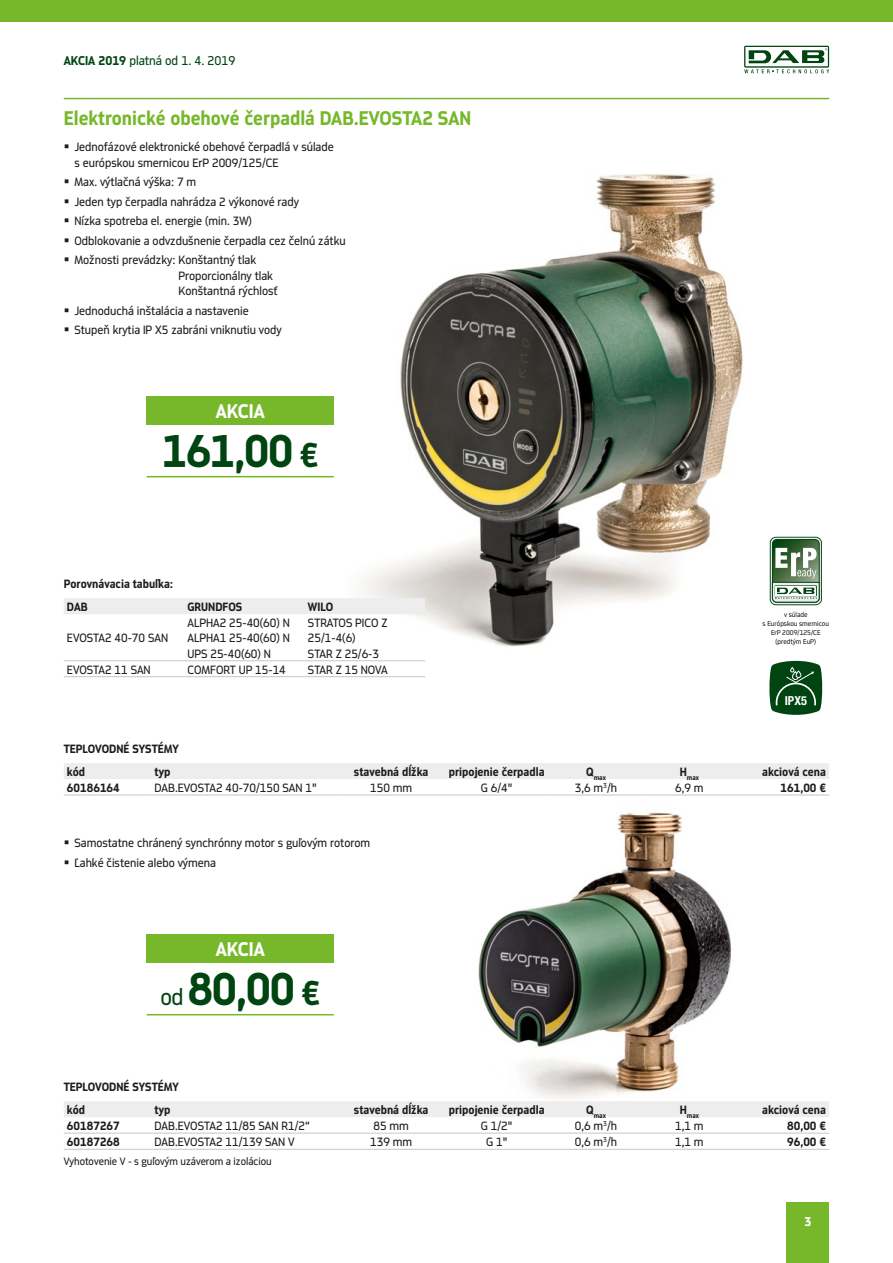
<style>
.page{position:relative;width:893px;height:1263px;background:#fff}
.page>*{position:absolute;margin:0;border:0;box-sizing:border-box;transform-origin:0 0}
.t1{font:48.75px "Metroflex Uni Bd CE";letter-spacing:-.025em;color:#041}
.Nadpis{font:21px "Metroflex Uni Bd CE";color:#76b82a}
.t2{font:21px "Metroflex Uni Bd CE";color:#fff}
.t3{font:13.5px "Metroflex Uni Reg CE";color:#041}
.t4{font:13.5px "Metroflex Uni Bd CE";color:#fff}
.TAB_-_Text{font:12.75px/15.3px "Metroflex Uni Reg CE";color:#1d1d1b}
.TAB_-_Zahlavi{font:12.75px "Metroflex Uni Bd CE";color:#1d1d1b}
.Nadpis_tabulky{font:12.75px "Metroflex Uni Bd CE";color:#1d1d1b}
.TAB_-_Cena{font:12.75px "Metroflex Uni Bd CE";color:#1d1d1b}
.TAB_-_Kod{font:12.75px "Metroflex Uni Bd CE";color:#1d1d1b}
.t5{font:700 condensed 12.45px "Helvetica Neue LT";color:#fff}
.Popisek_obrazku{font:11.25px "Metroflex Uni Reg CE";color:#1d1d1b}
.TAB_-_Zahlavi-2{font:7.5px "Metroflex Uni Bd CE";color:#1d1d1b}
.Popisek_u_ikony{font:7.35px/8.9px "Metroflex Uni Reg CE";color:#1d1d1b;text-align:center}
.s1{font-family:"Metroflex Uni Bd CE"}
.s2{font-size:36.6px}
.s3{font-family:"Metroflex Uni Reg CE";font-size:24.45px}
</style>
<div class="page">
<div style="left:787px;top:1202px;width:42px;height:61px;background:#76b82a"></div>
<svg style="left:744px;top:46px;width:85px;height:27px"></svg>
<div style="left:0;top:0;width:893px;height:21px;background:#76b82a"></div>
<img style="left:478px;top:812px;width:254px;height:287px">
<img style="left:277px;top:174px;width:546px;height:516px">
<div style="left:64px;top:1101px;width:765px;height:16px;background:#ededed"></div>
<hr style="left:64px;top:1133px;width:87px;height:1px;background:#c6c6c6">
<hr style="left:151px;top:1133px;width:187px;height:1px;background:#c6c6c6">
<hr style="left:338px;top:1133px;width:106px;height:1px;background:#c6c6c6">
<hr style="left:444px;top:1133px;width:105px;height:1px;background:#c6c6c6">
<hr style="left:549px;top:1133px;width:94px;height:1px;background:#c6c6c6">
<hr style="left:643px;top:1133px;width:93px;height:1px;background:#c6c6c6">
<hr style="left:736px;top:1133px;width:93px;height:1px;background:#c6c6c6">
<hr style="left:64px;top:1149px;width:87px;height:1px;background:#c6c6c6">
<hr style="left:151px;top:1149px;width:187px;height:1px;background:#c6c6c6">
<hr style="left:338px;top:1149px;width:106px;height:1px;background:#c6c6c6">
<hr style="left:444px;top:1149px;width:105px;height:1px;background:#c6c6c6">
<hr style="left:549px;top:1149px;width:94px;height:1px;background:#c6c6c6">
<hr style="left:643px;top:1149px;width:93px;height:1px;background:#c6c6c6">
<hr style="left:736px;top:1149px;width:93px;height:1px;background:#c6c6c6">
<div style="left:64px;top:763px;width:765px;height:16px;background:#ededed"></div>
<hr style="left:64px;top:795px;width:87px;height:1px;background:#c6c6c6">
<hr style="left:151px;top:795px;width:187px;height:1px;background:#c6c6c6">
<hr style="left:338px;top:795px;width:106px;height:1px;background:#c6c6c6">
<hr style="left:444px;top:795px;width:105px;height:1px;background:#c6c6c6">
<hr style="left:549px;top:795px;width:94px;height:1px;background:#c6c6c6">
<hr style="left:643px;top:795px;width:93px;height:1px;background:#c6c6c6">
<hr style="left:736px;top:795px;width:93px;height:1px;background:#c6c6c6">
<div style="left:64px;top:598px;width:361px;height:16px;background:#ededed"></div>
<hr style="left:64px;top:660px;width:120px;height:1px;background:#c6c6c6">
<hr style="left:184px;top:660px;width:121px;height:1px;background:#c6c6c6">
<hr style="left:305px;top:660px;width:120px;height:1px;background:#c6c6c6">
<hr style="left:64px;top:676px;width:120px;height:1px;background:#c6c6c6">
<hr style="left:184px;top:676px;width:121px;height:1px;background:#c6c6c6">
<hr style="left:305px;top:676px;width:120px;height:1px;background:#c6c6c6">
<svg style="left:770px;top:537px;width:52px;height:68px"></svg>
<svg style="left:770px;top:660px;width:52px;height:55px;background:#276035"></svg>
<hr style="left:64px;top:98px;width:765px;height:1px;background:#76b82a">
<div style="left:147px;top:396px;width:187px;height:29px;background:#76b82a"></div>
<hr style="left:147px;top:476px;width:187px;height:1px;background:#76b82a">
<div style="left:147px;top:934px;width:187px;height:29px;background:#76b82a"></div>
<hr style="left:147px;top:1014px;width:187px;height:1px;background:#76b82a">
<p class="t3" style="left:64px;top:52px;width:173px"><span class="s1">AKCIA 2019</span> platná od 1. 4. 2019</p>
<p class="Nadpis" style="left:64px;top:105px;width:409px">Elektronické obehové čerpadlá DAB.EVOSTA2 SAN</p>
<p class="TAB_-_Text" style="left:74px;top:139px;width:261px">Jednofázové elektronické obehové čerpadlá v súlade s európskou smernicou ErP 2009/125/CE</p>
<p class="TAB_-_Text" style="left:74px;top:174px;width:123px">Max. výtlačná výška: 7 m</p>
<p class="TAB_-_Text" style="left:74px;top:194px;width:226px">Jeden typ čerpadla nahrádza 2 výkonové rady</p>
<p class="TAB_-_Text" style="left:74px;top:213px;width:179px">Nízka spotreba el. energie (min. 3W)</p>
<p class="TAB_-_Text" style="left:74px;top:233px;width:273px">Odblokovanie a odvzdušnenie čerpadla cez čelnú zátku</p>
<p class="TAB_-_Text" style="left:178px;top:252px;width:101px;text-indent:-104px">Možnosti prevádzky: Konštantný tlak<br>Proporcionálny tlak<br>Konštantná rýchlosť</p>
<p class="TAB_-_Text" style="left:74px;top:302px;width:176px">Jednoduchá inštalácia a nastavenie</p>
<p class="TAB_-_Text" style="left:74px;top:322px;width:209px">Stupeň krytia IP X5 zabráni vniknutiu vody</p>
<p class="t2" style="left:216px;top:398px;width:51px">AKCIA</p>
<p class="t1" style="left:162px;top:422px;width:158px">161,00 <span class="s2">€</span></p>
<p class="Nadpis_tabulky" style="left:64px;top:576px;width:111px">Porovnávacia tabuľka:</p>
<p class="TAB_-_Zahlavi" style="left:67px;top:599px;width:22px">DAB</p>
<p class="TAB_-_Zahlavi" style="left:187px;top:599px;width:56px">GRUNDFOS</p>
<p class="TAB_-_Zahlavi" style="left:308px;top:599px;width:27px">WILO</p>
<p class="TAB_-_Text" style="left:67px;top:630px;width:103px">EVOSTA2 40-70 SAN</p>
<p class="TAB_-_Text" style="left:187px;top:615px;width:104px">ALPHA2 25-40(60) N</p>
<p class="TAB_-_Text" style="left:187px;top:630px;width:104px">ALPHA1 25-40(60) N</p>
<p class="TAB_-_Text" style="left:187px;top:645px;width:85px">UPS 25-40(60) N</p>
<p class="TAB_-_Text" style="left:308px;top:615px;width:81px">STRATOS PICO Z<br>25/1-4(6)</p>
<p class="TAB_-_Text" style="left:308px;top:645px;width:73px">STAR Z 25/6-3</p>
<p class="TAB_-_Text" style="left:67px;top:661px;width:85px">EVOSTA2 11 SAN</p>
<p class="TAB_-_Text" style="left:187px;top:661px;width:100px">COMFORT UP 15-14</p>
<p class="TAB_-_Text" style="left:308px;top:661px;width:81px">STAR Z 15 NOVA</p>
<p class="Popisek_u_ikony" style="left:763px;top:610px;width:68px">v súlade<br>s Európskou smernicou<br>ErP 2009/125/CE (predtým EuP)</p>
<p class="t5" style="left:785px;top:693px;width:24px">IPX5</p>
<p class="Nadpis_tabulky" style="left:64px;top:741px;width:117px">TEPLOVODNÉ SYSTÉMY</p>
<p class="TAB_-_Zahlavi" style="left:67px;top:764px;width:20px">kód</p>
<p class="TAB_-_Zahlavi" style="left:155px;top:764px;width:17px">typ</p>
<p class="TAB_-_Zahlavi" style="left:354px;top:764px;width:76px">stavebná dĺžka</p>
<p class="TAB_-_Zahlavi" style="left:449px;top:764px;width:97px">pripojenie čerpadla</p>
<p class="TAB_-_Zahlavi-2" style="left:586px;top:773px;width:21px"><sup>Q</sup>max</p>
<p class="TAB_-_Zahlavi-2" style="left:680px;top:773px;width:21px"><sup>H</sup>max</p>
<p class="TAB_-_Cena" style="left:762px;top:764px;width:65px">akciová cena</p>
<p class="TAB_-_Kod" style="left:67px;top:780px;width:54px">60186164</p>
<p class="TAB_-_Text" style="left:155px;top:780px;width:164px">DAB.EVOSTA2 40-70/150 SAN 1"</p>
<p class="TAB_-_Text" style="left:370px;top:780px;width:44px">150 mm</p>
<p class="TAB_-_Text" style="left:481px;top:780px;width:33px">G 6/4"</p>
<p class="TAB_-_Text" style="left:575px;top:780px;width:44px">3,6 m<sup>3</sup>/h</p>
<p class="TAB_-_Text" style="left:675px;top:780px;width:30px">6,9 m</p>
<p class="TAB_-_Cena" style="left:781px;top:780px;width:47px">161,00 €</p>
<p class="TAB_-_Text" style="left:74px;top:835px;width:297px">Samostatne chránený synchrónny motor s guľovým rotorom</p>
<p class="TAB_-_Text" style="left:74px;top:855px;width:143px">Ľahké čistenie alebo výmena</p>
<p class="t2" style="left:216px;top:936px;width:51px">AKCIA</p>
<p class="t1" style="left:160px;top:960px;width:161px"><span class="s3">od</span> 80,00 <span class="s2">€</span></p>
<p class="Nadpis_tabulky" style="left:64px;top:1079px;width:117px">TEPLOVODNÉ SYSTÉMY</p>
<p class="TAB_-_Zahlavi" style="left:67px;top:1102px;width:20px">kód</p>
<p class="TAB_-_Zahlavi" style="left:155px;top:1102px;width:17px">typ</p>
<p class="TAB_-_Zahlavi" style="left:354px;top:1102px;width:76px">stavebná dĺžka</p>
<p class="TAB_-_Zahlavi" style="left:449px;top:1102px;width:97px">pripojenie čerpadla</p>
<p class="TAB_-_Zahlavi-2" style="left:586px;top:1111px;width:21px"><sup>Q</sup>max</p>
<p class="TAB_-_Zahlavi-2" style="left:680px;top:1111px;width:21px"><sup>H</sup>max</p>
<p class="TAB_-_Cena" style="left:762px;top:1102px;width:65px">akciová cena</p>
<p class="TAB_-_Kod" style="left:67px;top:1118px;width:54px">60187267</p>
<p class="TAB_-_Text" style="left:155px;top:1118px;width:157px">DAB.EVOSTA2 11/85 SAN R1/2“</p>
<p class="TAB_-_Text" style="left:373px;top:1118px;width:37px">85 mm</p>
<p class="TAB_-_Text" style="left:481px;top:1118px;width:33px">G 1/2"</p>
<p class="TAB_-_Text" style="left:575px;top:1118px;width:44px">0,6 m<sup>3</sup>/h</p>
<p class="TAB_-_Text" style="left:675px;top:1118px;width:30px">1,1 m</p>
<p class="TAB_-_Cena" style="left:787px;top:1118px;width:40px">80,00 €</p>
<p class="TAB_-_Kod" style="left:67px;top:1134px;width:54px">60187268</p>
<p class="TAB_-_Text" style="left:155px;top:1134px;width:142px">DAB.EVOSTA2 11/139 SAN V</p>
<p class="TAB_-_Text" style="left:370px;top:1134px;width:44px">139 mm</p>
<p class="TAB_-_Text" style="left:486px;top:1134px;width:23px">G 1"</p>
<p class="TAB_-_Text" style="left:575px;top:1134px;width:44px">0,6 m<sup>3</sup>/h</p>
<p class="TAB_-_Text" style="left:675px;top:1134px;width:30px">1,1 m</p>
<p class="TAB_-_Cena" style="left:787px;top:1134px;width:40px">96,00 €</p>
<p class="Popisek_obrazku" style="left:64px;top:1155px;width:209px">Vyhotovenie V - s guľovým uzáverom a izoláciou</p>
<p class="t4" style="left:804px;top:1214px;width:8px">3</p>
</div>
